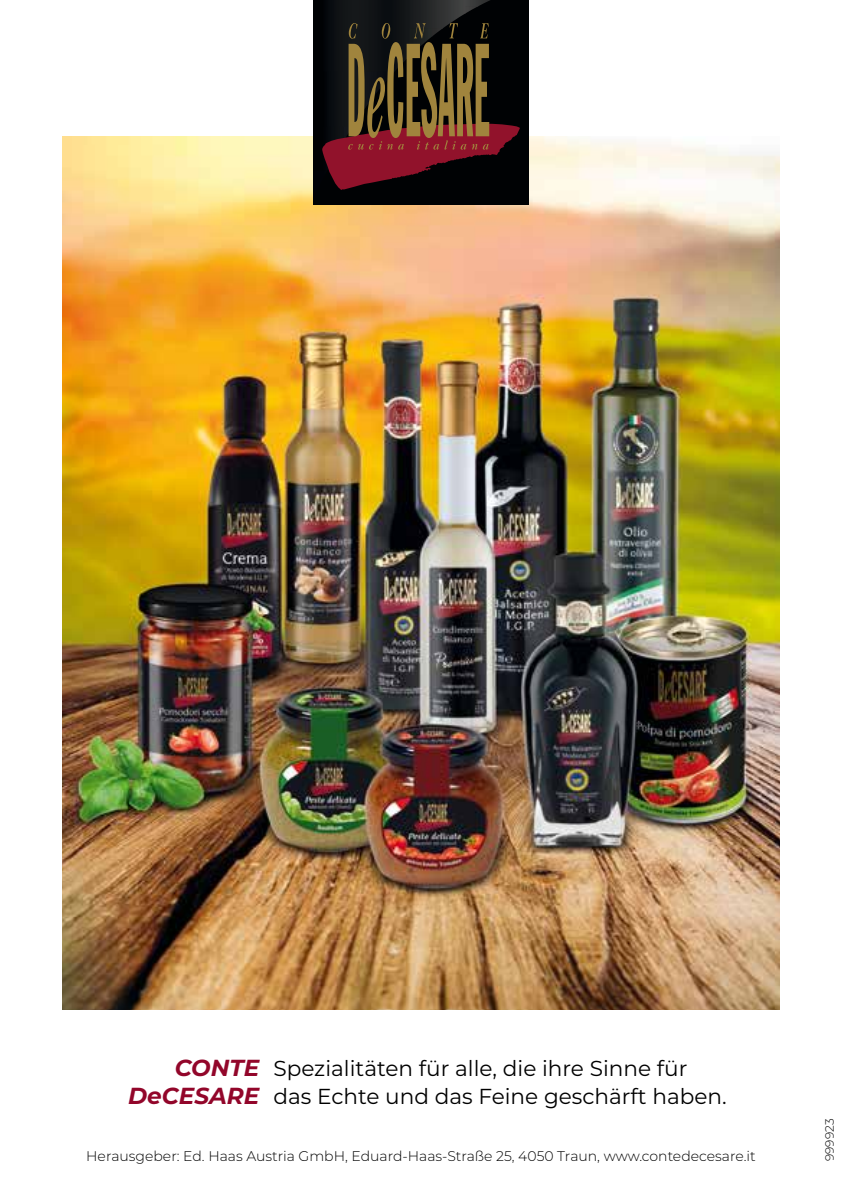
<style>
.page{position:relative;width:842px;height:1191px;background:#fff}
.page>*{position:absolute;margin:0;border:0;box-sizing:border-box;transform-origin:0 0}
.t1{font:italic 700 23.2px/27.8px "Montserrat";color:#92062a;text-align:right}
.t2{font:21.6px/28px "Montserrat";color:#000}
.t3{font:300 14px "Montserrat";color:#000}
.t4{font:300 12px "Montserrat";color:#000}
</style>
<div class="page">
<img style="left:62px;top:136px;width:718px;height:873px">
<div style="left:313px;top:0;width:216px;height:204px;background:#000204"></div>
<div style="left:329px;top:0;width:81px;height:23px;background:#111316"></div>
<img style="left:410px;top:0;width:55px;height:23px">
<img style="left:465px;top:0;width:25px;height:6px">
<img style="left:465px;top:6px;width:13px;height:8px">
<svg style="left:322px;top:23px;width:198px;height:167px"></svg>
<h1 class="t1" style="left:128px;top:1052px;width:133px">CONTE<br>DeCESARE</h1>
<h2 class="t2" style="left:273px;top:1053px;width:455px">Spezialitäten für alle, die ihre Sinne für das Echte und das Feine geschärft haben.</h2>
<p class="t3" style="left:86px;top:1146px;width:671px">Herausgeber: Ed. Haas Austria GmbH, Eduard-Haas-Straße 25, 4050 Traun, www.contedecesare.it</p>
<p class="t4" style="left:821px;top:1161px;width:44px;rotate:-90deg">999923</p>
</div>
